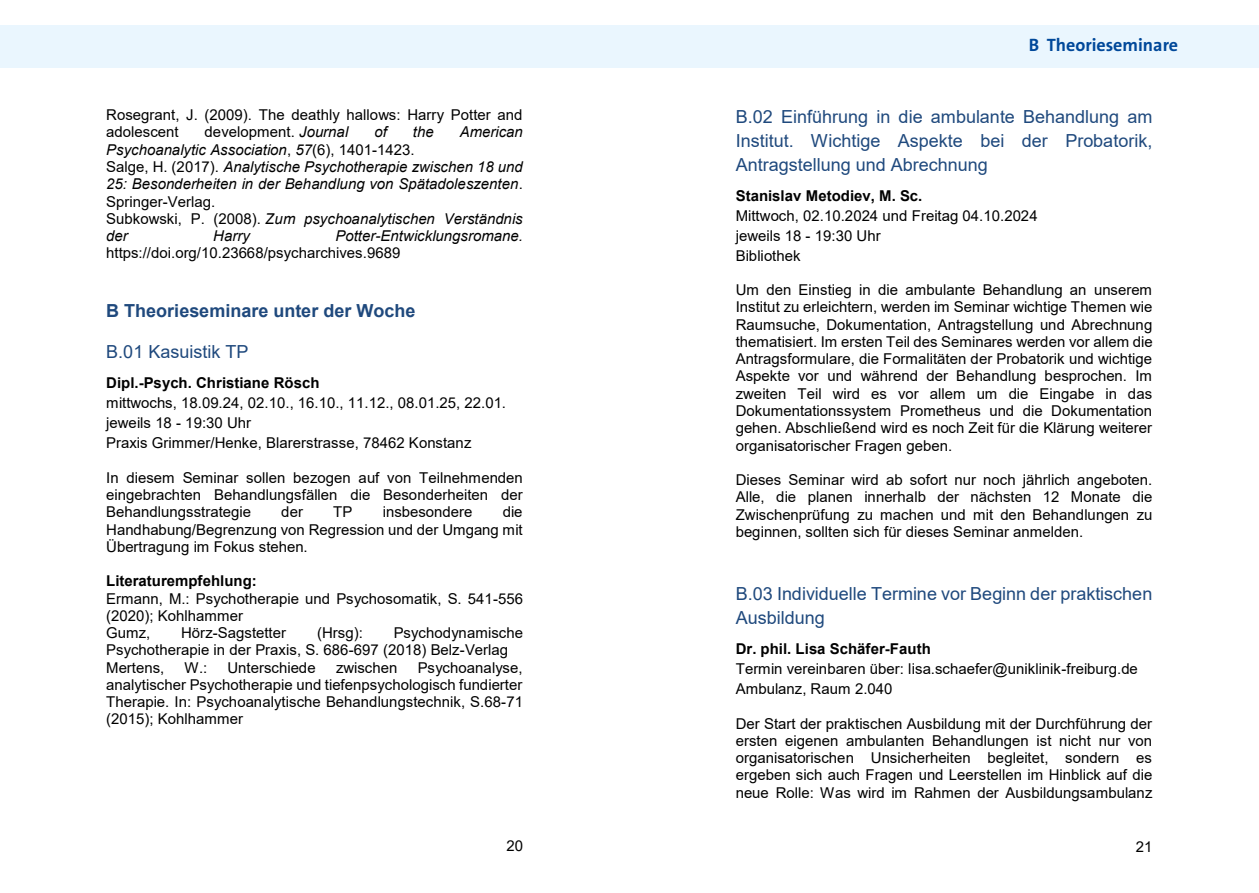
<style>
.page{position:relative;width:1259px;height:893px;background:#fff}
.page>*{position:absolute;margin:0;border:0;box-sizing:border-box;transform-origin:0 0}
.t1{font:18px/23.9px "Arial";color:#1f497d;text-align:justify}
.t2{font:700 18px "Arial";color:#1f497d}
.t3{font:700 18px "The Sans Os F";color:#00489a}
.t4{font:15px/17.2px "Arial";color:#000}
.t5{font:italic 15px/17.2px "Arial";color:#000}
.t6{font:700 15px "Arial";color:#000}
.s1{font-style:italic}
.s2{font-style:normal}
</style>
<div class="page">
<div style="left:0;top:26px;width:1259px;height:42px;background:#eaf6fe"></div>
<p class="t4" style="left:106px;top:106px;width:418px">Rosegrant, J. (2009). The deathly hallows: Harry Potter and adolescent</p>
<p class="t4" style="left:205px;top:123px;width:145px">development. <span class="s1">Journal</span></p>
<p class="t5" style="left:374px;top:124px;width:14px">of</p>
<p class="t5" style="left:413px;top:124px;width:22px">the</p>
<p class="t5" style="left:460px;top:124px;width:65px">American</p>
<p class="t5" style="left:106px;top:141px;width:418px">Psychoanalytic Association<span class="s2">,</span> 57<span class="s2">(6), 1401-1423.<br>Salge, H. (2017).</span> Analytische Psychotherapie zwischen 18 und 25: Besonderheiten in der Behandlung von Spätadoleszenten<span class="s2">.<br>Springer-Verlag.<br>Subkowski, P. (2008).</span> Zum psychoanalytischen Verständnis der</p>
<p class="t5" style="left:213px;top:227px;width:38px">Harry</p>
<p class="t5" style="left:335px;top:227px;width:189px">Potter-Entwicklungsromane.</p>
<p class="t4" style="left:106px;top:244px;width:296px">https://doi.org/10.23668/psycharchives.9689</p>
<p class="t2" style="left:106px;top:298px;width:311px">B Theorieseminare unter der Woche</p>
<p class="t1" style="left:106px;top:340px;width:144px">B.01 Kasuistik TP</p>
<p class="t6" style="left:106px;top:372px;width:215px">Dipl.-Psych. Christiane Rösch</p>
<p class="t4" style="left:106px;top:393px;width:401px;line-height:20px">mittwochs, 18.09.24, 02.10., 16.10., 11.12., 08.01.25, 22.01. jeweils 18 - 19:30 Uhr<br>Praxis Grimmer/Henke, Blarerstrasse, 78462 Konstanz</p>
<p class="t4" style="left:106px;top:469px;width:418px;text-align:justify">In diesem Seminar sollen bezogen auf von Teilnehmenden eingebrachten Behandlungsfällen die Besonderheiten der Behandlungsstrategie</p>
<p class="t4" style="left:106px;top:503px;width:418px;text-align:justify;text-indent:396px">die Handhabung/Begrenzung von Regression und der Umgang mit Übertragung im Fokus stehen.</p>
<p class="t6" style="left:106px;top:570px;width:152px">Literaturempfehlung:</p>
<p class="t4" style="left:106px;top:589px;width:418px">Ermann, M.: Psychotherapie und Psychosomatik, S. 541-556 (2020); Kohlhammer<br>Gumz,</p>
<p class="t4" style="left:281px;top:503px;width:23px">der</p>
<p class="t4" style="left:333px;top:503px;width:21px">TP</p>
<p class="t4" style="left:383px;top:503px;width:91px">insbesondere</p>
<p class="t4" style="left:181px;top:624px;width:107px">Hörz-Sagstetter</p>
<p class="t4" style="left:317px;top:624px;width:47px">(Hrsg):</p>
<p class="t4" style="left:106px;top:624px;width:418px;text-indent:287px">Psychodynamische<br>Psychotherapie in der Praxis, S. 686-697 (2018) Belz-Verlag<br>Mertens,</p>
<p class="t4" style="left:106px;top:659px;width:418px;text-align:justify;text-indent:311px">Psychoanalyse, analytischer Psychotherapie und tiefenpsychologisch fundierter Therapie. In: Psychoanalytische Behandlungstechnik, S.68-71 (2015); Kohlhammer</p>
<p class="t4" style="left:184px;top:659px;width:25px">W.:</p>
<p class="t4" style="left:227px;top:659px;width:90px">Unterschiede</p>
<p class="t4" style="left:336px;top:659px;width:63px">zwischen</p>
<p class="t4" style="left:506px;top:837px;width:18px">20</p>
<p class="t3" style="left:1029px;top:34px;width:151px">B Theorieseminare</p>
<p class="t1" style="left:736px;top:105px;width:418px">B.02 Einführung in die ambulante Behandlung am Institut. Wichtige Aspekte bei der Probatorik, Antragstellung und Abrechnung</p>
<p class="t6" style="left:736px;top:185px;width:188px">Stanislav Metodiev, M. Sc.</p>
<p class="t4" style="left:736px;top:205px;width:303px;line-height:20px">Mittwoch, 02.10.2024 und Freitag 04.10.2024 jeweils 18 - 19:30 Uhr<br>Bibliothek</p>
<p class="t4" style="left:736px;top:281px;width:418px;text-align:justify">Um den Einstieg in die ambulante Behandlung an unserem Institut zu erleichtern, werden im Seminar wichtige Themen wie Raumsuche, Dokumentation, Antragstellung und Abrechnung thematisiert. Im ersten Teil des Seminares werden vor allem die Antragsformulare, die Formalitäten der Probatorik und wichtige Aspekte vor und während der Behandlung besprochen. Im zweiten Teil wird es vor allem um die Eingabe in das Dokumentationssystem Prometheus und die Dokumentation gehen. Abschließend wird es noch Zeit für die Klärung weiterer organisatorischer Fragen geben.</p>
<p class="t4" style="left:736px;top:471px;width:418px;text-align:justify">Dieses Seminar wird ab sofort nur noch jährlich angeboten.<br>Alle, die planen innerhalb der nächsten 12 Monate die Zwischenprüfung zu machen und mit den Behandlungen zu beginnen, sollten sich für dieses Seminar anmelden.</p>
<p class="t1" style="left:736px;top:582px;width:418px">B.03 Individuelle Termine vor Beginn der praktischen<br>Ausbildung</p>
<p class="t6" style="left:736px;top:638px;width:197px">Dr. phil. Lisa Schäfer-Fauth</p>
<p class="t4" style="left:736px;top:659px;width:404px;line-height:20px">Termin vereinbaren über: lisa.schaefer@uniklinik-freiburg.de<br>Ambulanz, Raum 2.040</p>
<p class="t4" style="left:736px;top:715px;width:418px;text-align:justify">Der Start der praktischen Ausbildung mit der Durchführung der ersten eigenen ambulanten Behandlungen ist nicht nur von organisatorischen Unsicherheiten begleitet, sondern es ergeben sich auch Fragen und Leerstellen im Hinblick auf die neue Rolle: Was wird im Rahmen der Ausbildungsambulanz</p>
<p class="t4" style="left:1136px;top:837px;width:18px">21</p>
</div>
